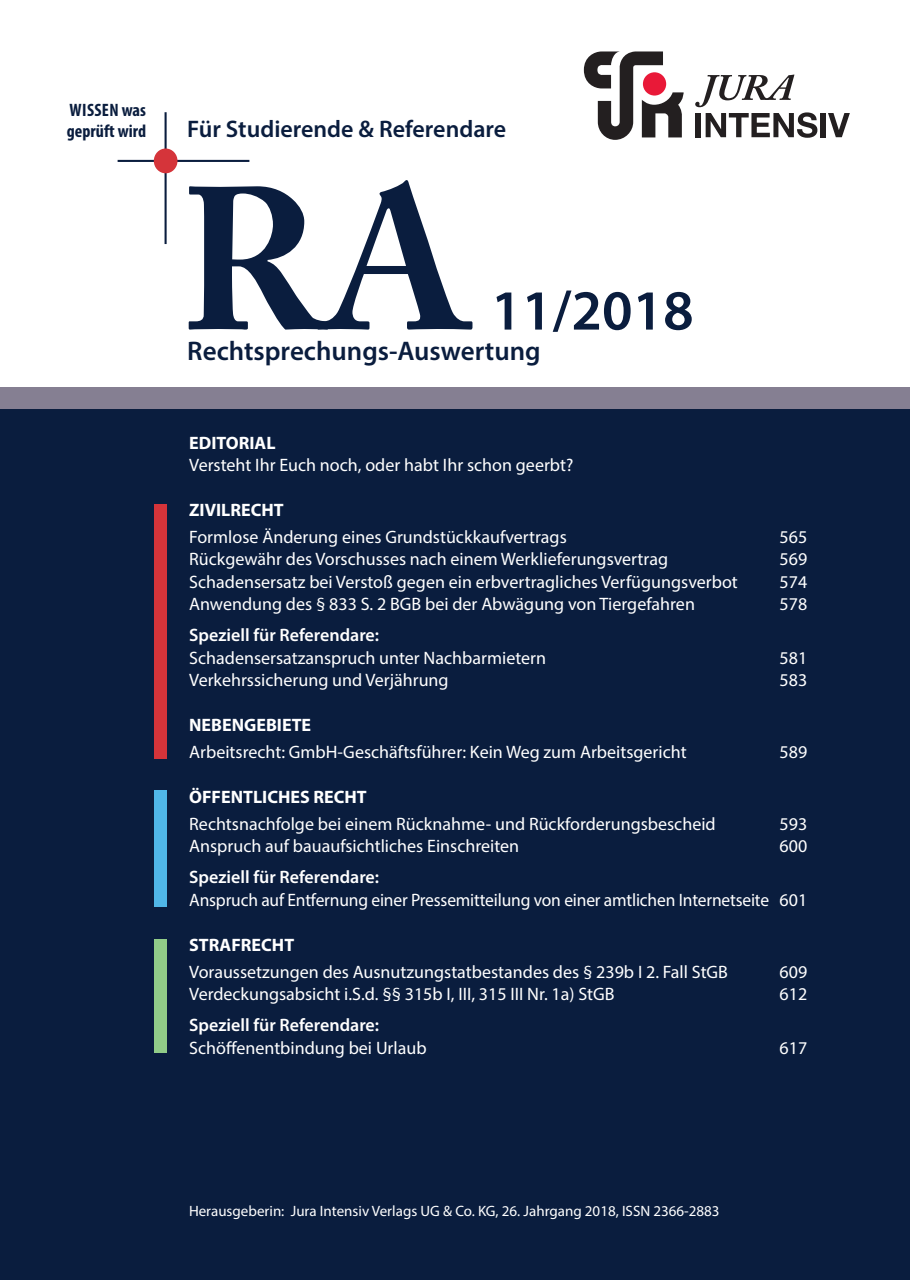
<style>
.page{position:relative;width:910px;height:1280px;background:#fff}
.page>*{position:absolute;margin:0;border:0;box-sizing:border-box;transform-origin:0 0}
.t1{font:700 200.7px "Adobe Caslon Pro";color:#0a1d3e}
.t2{font:600 57px "Myriad Pro";color:#0a1d3e}
.t3{font:600 27px "Myriad Pro";color:#0a1d3e}
.t4{font:600 24px "Myriad Pro";color:#0a1d3e}
.t5{font:18px "Myriad Pro";color:#fff}
.t6{font:600 18px "Myriad Pro";color:#fff}
.t7{font:700 18px "Myriad Pro";color:#fff}
.t8{font:700 condensed 18px/21.6px "Myriad Pro";color:#0a1d3e}
.t9{font:15px "Myriad Pro";color:#fff}
</style>
<div class="page">
<div style="left:0;top:400px;width:910px;height:880px;background:#0a1d3e"></div>
<div style="left:0;top:387px;width:910px;height:22px;background:#857f92"></div>
<div style="left:154px;top:504px;width:13px;height:254px;background:#d5343a"></div>
<div style="left:154px;top:791px;width:13px;height:116px;background:#50b7e8"></div>
<div style="left:154px;top:939px;width:13px;height:114px;background:#91cc88"></div>
<hr style="left:165px;top:112px;width:2px;height:132px;background:#0a1d3e">
<hr style="left:118px;top:160px;width:131px;height:2px;background:#0a1d3e">
<div style="left:154px;top:148px;width:23px;height:25px;background:#d5343a;border-radius:50%"></div>
<svg style="left:584px;top:51px;width:100px;height:89px"></svg>
<svg style="left:695px;top:75px;width:122px;height:63px"></svg>
<div style="left:821px;top:113px;width:5px;height:24px;background:#231f20"></div>
<svg style="left:828px;top:113px;width:22px;height:24px"></svg>
<p class="t8" style="left:67px;top:98px;width:81px">WISSEN was geprüft wird</p>
<h3 class="t4" style="left:187px;top:114px;width:320px">Für Studierende &amp; Referendare</h3>
<h1 class="t1" style="left:179px;top:142px;width:293px">RA</h1>
<h2 class="t2" style="left:491px;top:274px;width:204px">11/2018</h2>
<h3 class="t3" style="left:187px;top:333px;width:355px">Rechtsprechungs-Auswertung</h3>
<p class="t7" style="left:189px;top:431px;width:88px">EDITORIAL</p>
<p class="t5" style="left:189px;top:454px;width:386px">Versteht Ihr Euch noch, oder habt Ihr schon geerbt?</p>
<p class="t7" style="left:189px;top:498px;width:96px">ZIVILRECHT</p>
<p class="t5" style="left:189px;top:526px;width:379px">Formlose Änderung eines Grundstückkaufvertrags</p>
<p class="t5" style="left:780px;top:526px;width:29px">565</p>
<p class="t5" style="left:189px;top:548px;width:480px">Rückgewähr des Vorschusses nach einem Werklieferungsvertrag</p>
<p class="t5" style="left:780px;top:548px;width:29px">569</p>
<p class="t5" style="left:189px;top:571px;width:550px">Schadensersatz bei Verstoß gegen ein erbvertragliches Verfügungsverbot</p>
<p class="t5" style="left:780px;top:571px;width:29px">574</p>
<p class="t5" style="left:189px;top:593px;width:507px">Anwendung des § 833 S. 2 BGB bei der Abwägung von Tiergefahren</p>
<p class="t5" style="left:780px;top:593px;width:29px">578</p>
<p class="t6" style="left:189px;top:624px;width:191px">Speziell für Referendare:</p>
<p class="t5" style="left:189px;top:647px;width:358px">Schadensersatzanspruch unter Nachbarmietern</p>
<p class="t5" style="left:780px;top:647px;width:29px">581</p>
<p class="t5" style="left:189px;top:669px;width:261px">Verkehrssicherung und Verjährung</p>
<p class="t5" style="left:780px;top:669px;width:29px">583</p>
<p class="t7" style="left:189px;top:713px;width:124px">NEBENGEBIETE</p>
<p class="t5" style="left:189px;top:741px;width:499px">Arbeitsrecht: GmbH-Geschäftsführer: Kein Weg zum Arbeitsgericht</p>
<p class="t5" style="left:780px;top:741px;width:29px">589</p>
<p class="t7" style="left:189px;top:785px;width:179px">ÖFFENTLICHES RECHT</p>
<p class="t5" style="left:189px;top:813px;width:528px">Rechtsnachfolge bei einem Rücknahme- und Rückforderungsbescheid</p>
<p class="t5" style="left:780px;top:813px;width:29px">593</p>
<p class="t5" style="left:189px;top:835px;width:331px">Anspruch auf bauaufsichtliches Einschreiten</p>
<p class="t5" style="left:780px;top:835px;width:29px">600</p>
<p class="t6" style="left:189px;top:866px;width:191px">Speziell für Referendare:</p>
<p class="t5" style="left:189px;top:889px;width:619px">Anspruch auf Entfernung einer Pressemitteilung von einer amtlichen Internetseite 601</p>
<p class="t7" style="left:189px;top:933px;width:106px">STRAFRECHT</p>
<p class="t5" style="left:189px;top:960px;width:540px">Voraussetzungen des Ausnutzungstatbestandes des § 239b I 2. Fall StGB</p>
<p class="t5" style="left:780px;top:960px;width:29px">609</p>
<p class="t5" style="left:189px;top:983px;width:427px">Verdeckungsabsicht i.S.d. §§ 315b I, III, 315 III Nr. 1a) StGB</p>
<p class="t5" style="left:780px;top:983px;width:29px">612</p>
<p class="t6" style="left:189px;top:1013px;width:191px">Speziell für Referendare:</p>
<p class="t5" style="left:189px;top:1036px;width:239px">Schöffenentbindung bei Urlaub</p>
<p class="t5" style="left:780px;top:1036px;width:29px">617</p>
<p class="t9" style="left:189px;top:1201px;width:532px">Herausgeberin: Jura Intensiv Verlags UG &amp; Co. KG, 26. Jahrgang 2018, ISSN 2366-2883</p>
</div>
